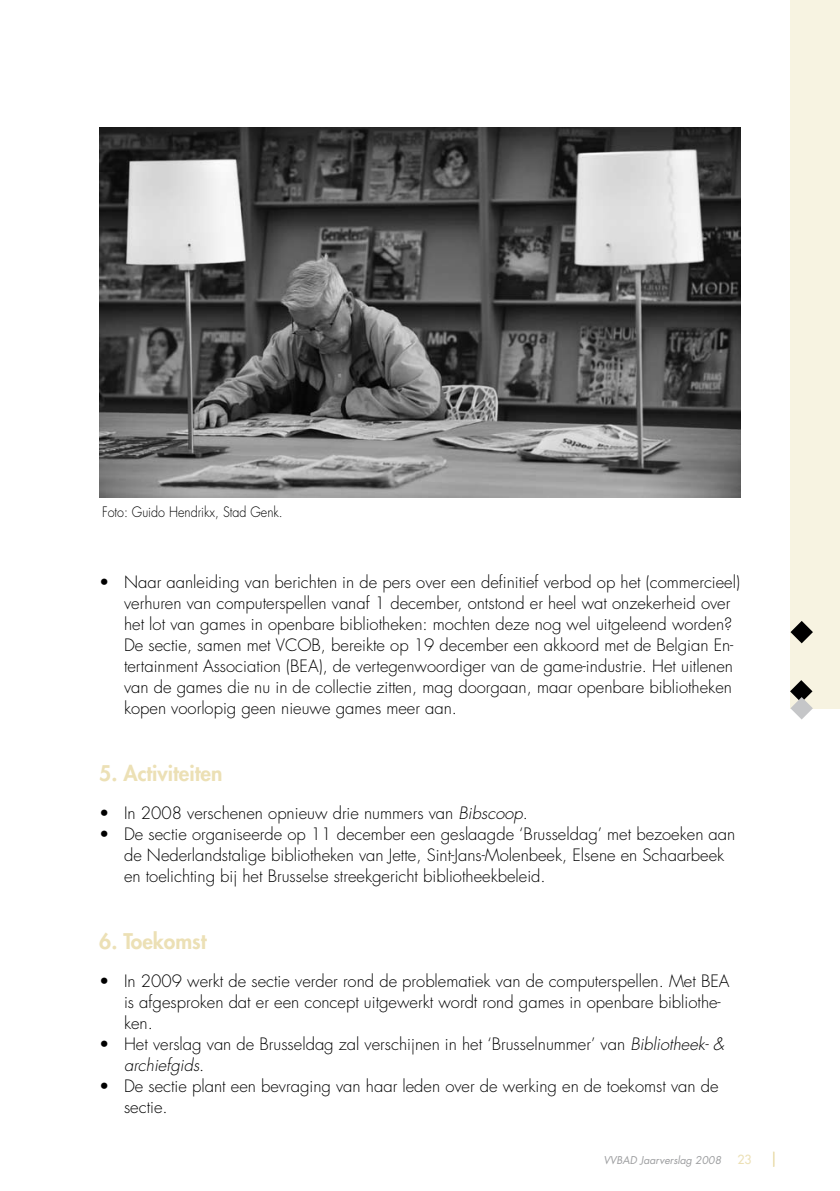
<style>
.page{position:relative;width:840px;height:1191px;background:#fff}
.page>*{position:absolute;margin:0;border:0;box-sizing:border-box;transform-origin:0 0}
.t1{font:800 21px "Futura";color:#ece0b5}
.t2{font:300 16.62px/21px "Futura";color:#000}
.t3{font:300 14px "Futura";color:#000;scale:.9 1}
.t4{font:12.25px "Futura";color:#ece0b5}
.t5{font:italic 10.5px "Futura";color:#9c9d9f}
.s1{font-style:italic}
</style>
<div class="page">
<svg style="left:773px;top:1151px;width:1px;height:15px"></svg>
<div style="left:790px;top:0;width:50px;height:708px;background:#f7f3e1"></div>
<svg style="left:790px;top:621px;width:23px;height:22px"></svg>
<svg style="left:790px;top:680px;width:23px;height:39px"></svg>
<img style="left:99px;top:128px;width:642px;height:369px">
<p class="t3" style="left:102px;top:503px;width:202px">Foto: Guido Hendrikx, Stad Genk.</p>
<p class="t2" style="left:124px;top:572px;width:617px;text-indent:-25px">• Naar aanleiding van berichten in de pers over een definitief verbod op het (commercieel) verhuren van computerspellen vanaf 1 december, ontstond er heel wat onzekerheid over het lot van games in openbare bibliotheken: mochten deze nog wel uitgeleend worden?<br>De sectie, samen met VCOB, bereikte op 19 december een akkoord met de Belgian En&shy;tertainment Association (BEA), de vertegenwoordiger van de game-industrie. Het uitlenen van de games die nu in de collectie zitten, mag doorgaan, maar openbare bibliotheken kopen voorlopig geen nieuwe games meer aan.</p>
<p class="t1" style="left:99px;top:759px;width:125px">5. Activiteiten</p>
<p class="t2" style="left:99px;top:803px;width:430px">• In 2008 verschenen opnieuw drie nummers van <span class="s1">Bibscoop</span>.</p>
<p class="t2" style="left:124px;top:824px;width:613px;text-indent:-25px">• De sectie organiseerde op 11 december een geslaagde ‘Brusseldag’ met bezoeken aan de Nederlandstalige bibliotheken van Jette, Sint-Jans-Molenbeek, Elsene en Schaarbeek en toelichting bij het Brusselse streekgericht bibliotheekbeleid.</p>
<p class="t1" style="left:99px;top:927px;width:109px">6. Toekomst</p>
<p class="t2" style="left:124px;top:971px;width:607px;text-indent:-25px">• In 2009 werkt de sectie verder rond de problematiek van de computerspellen. Met BEA is afgesproken dat er een concept uitgewerkt wordt rond games in openbare bibliothe&shy;ken.</p>
<p class="t2" style="left:124px;top:1034px;width:601px;text-indent:-25px">• Het verslag van de Brusseldag zal verschijnen in het ‘Brusselnummer’ van <span class="s1">Bibliotheek- &amp; archiefgids</span>.</p>
<p class="t2" style="left:124px;top:1076px;width:596px;text-indent:-25px">• De sectie plant een bevraging van haar leden over de werking en de toekomst van de sectie.</p>
<p class="t5" style="left:603px;top:1153px;width:119px">VVBAD Jaarverslag 2008</p>
<p class="t4" style="left:737px;top:1151px;width:16px">23</p>
</div>
